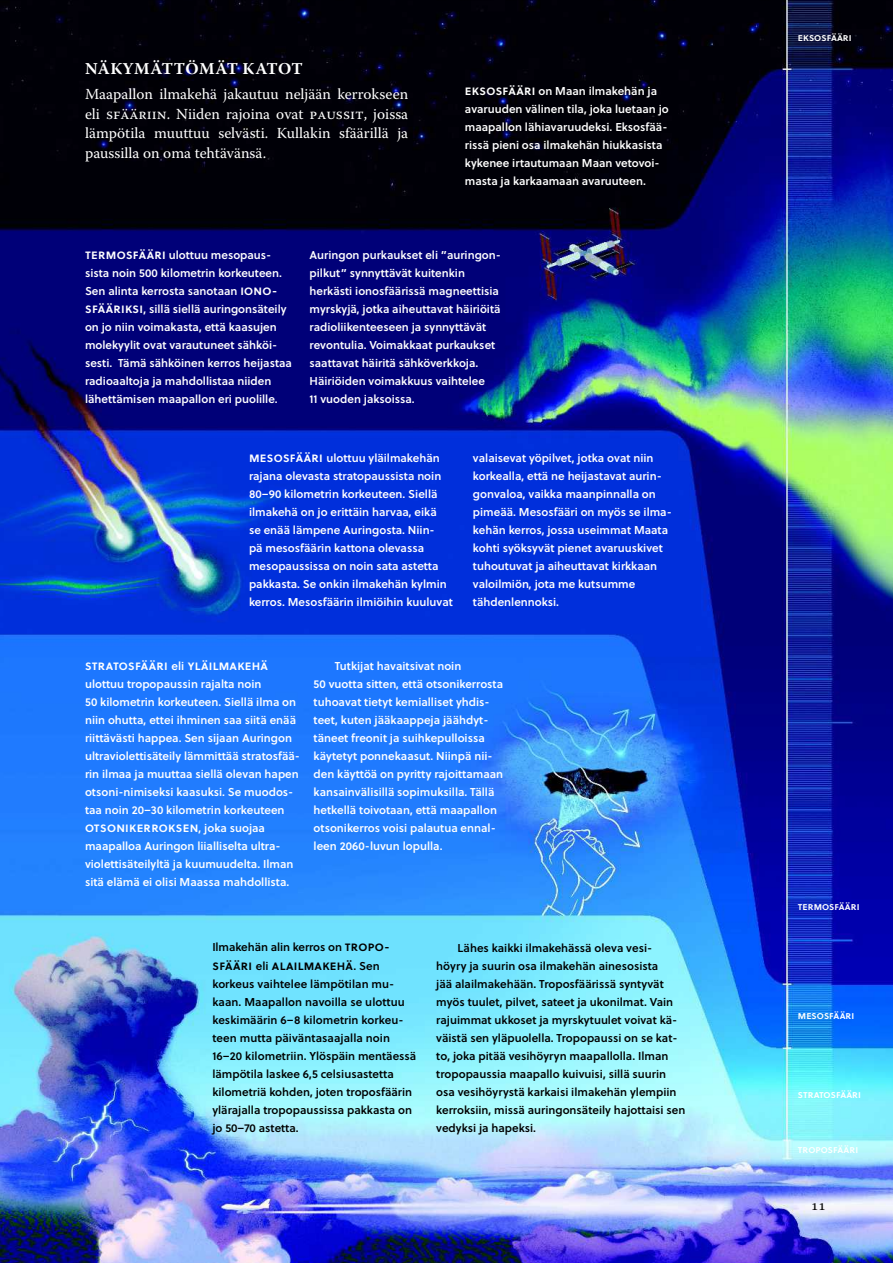
<style>
.page{position:relative;width:893px;height:1263px;background:#fff}
.page>*{position:absolute;margin:0;border:0;box-sizing:border-box;transform-origin:0 0}
.t1{font:700 16.5px "Warnock Pro";letter-spacing:.02em;color:#fff}
.t2{font:15.3px/19.8px "Warnock Pro";color:#fff;text-align:justify}
.t3{font:15px "Warnock Pro";color:#000}
.t4{font:12.75px "Soleil Sb";letter-spacing:.02em;color:#fff}
.t5{font:12.75px "Soleil Sb";letter-spacing:.02em;color:#000}
.t6{font:11.4px/18px "Soleil Sb";color:#fff}
.t7{font:11.4px/18px "Soleil Sb";color:#000}
.t8{font:10.05px "Soleil Sb";color:#fff}
.s1{font-size:12.75px}
.s2{font-size:11.4px}
</style>
<div class="page">
<img style="left:0;top:0;width:893px;height:1263px">
<h1 class="t1" style="left:85px;top:59px;width:219px">NÄKYMÄTTÖMÄT KATOT</h1>
<h2 class="t2" style="left:85px;top:84px;width:325px">Maapallon ilmakehä jakautuu neljään kerrokseen eli sfääriin. Niiden rajoina ovat paussit, joissa lämpötila muuttuu selvästi. Kullakin sfäärillä ja paussilla on oma tehtävänsä.</h2>
<p class="t6" style="left:465px;top:82px;width:205px"><span class="s1">eksosfääri</span> on Maan ilmakehän ja avaruuden välinen tila, joka luetaan jo maapallon lähiavaruudeksi. Eksosfää&shy;rissä pieni osa ilmakehän hiukkasista kykenee irtautumaan Maan vetovoi&shy;masta ja karkaamaan avaruuteen.</p>
<p class="t6" style="left:85px;top:245px;width:208px"><span class="s1">termosfääri</span> ulottuu mesopaus&shy;sista noin 500 kilometrin korkeuteen.<br>Sen alinta kerrosta sanotaan <span class="s1">iono&shy;sfääriksi</span>, sillä siellä auringonsäteily on jo niin voimakasta, että kaasujen molekyylit ovat varautuneet sähköi&shy;sesti. Tämä sähköinen kerros heijastaa radioaaltoja ja mahdollistaa niiden lähettämisen maapallon eri puolille.</p>
<p class="t6" style="left:310px;top:245px;width:193px">Auringon purkaukset eli ”auringon&shy;pilkut” synnyttävät kuitenkin herkästi ionosfäärissä magneettisia myrskyjä, jotka aiheuttavat häiriöitä radioliikenteeseen ja synnyttävät revontulia. Voimakkaat purkaukset saattavat häiritä sähköverkkoja.<br>Häiriöiden voimakkuus vaihtelee<br>11 vuoden jaksoissa.</p>
<p class="t6" style="left:249px;top:448px;width:205px"><span class="s1">mesosfääri</span> ulottuu yläilmakehän rajana olevasta stratopaussista noin 80–90 kilometrin korkeuteen. Siellä ilmakehä on jo erittäin harvaa, eikä<br>se enää lämpene Auringosta. Niin-<br>pä mesosfäärin kattona olevassa mesopaussissa on noin sata astetta pakkasta. Se onkin ilmakehän kylmin kerros. Mesosfäärin ilmiöihin kuuluvat</p>
<p class="t6" style="left:473px;top:449px;width:200px">valaisevat yöpilvet, jotka ovat niin korkealla, että ne heijastavat aurin&shy;gonvaloa, vaikka maanpinnalla on pimeää. Mesosfääri on myös se ilma&shy;kehän kerros, jossa useimmat Maata kohti syöksyvät pienet avaruuskivet tuhoutuvat ja aiheuttavat kirkkaan valoilmiön, jota me kutsumme tähdenlennoksi.</p>
<p class="t4" style="left:85px;top:656px;width:185px">stratosfääri <span class="s2">eli</span> yläilmakehä</p>
<p class="t6" style="left:85px;top:674px;width:217px">ulottuu tropopaussin rajalta noin<br>50 kilometrin korkeuteen. Siellä ilma on niin ohutta, ettei ihminen saa siitä enää riittävästi happea. Sen sijaan Auringon ultraviolettisäteily lämmittää stratosfää&shy;rin ilmaa ja muuttaa siellä olevan hapen otsoni-nimiseksi kaasuksi. Se muodos&shy;taa noin 20–30 kilometrin korkeuteen</p>
<p class="t4" style="left:85px;top:818px;width:182px">otsonikerroksen<span class="s2">, joka suojaa</span></p>
<p class="t6" style="left:85px;top:836px;width:210px">maapalloa Auringon liialliselta ultra&shy;violettisäteilyltä ja kuumuudelta. Ilman sitä elämä ei olisi Maassa mahdollista.</p>
<p class="t6" style="left:314px;top:656px;width:191px;text-indent:21px">Tutkijat havaitsivat noin<br>50 vuotta sitten, että otsonikerrosta tuhoavat tietyt kemialliset yhdis&shy;teet, kuten jääkaappeja jäähdyt&shy;täneet freonit ja suihkepulloissa käytetyt ponnekaasut. Niinpä nii&shy;den käyttöä on pyritty rajoittamaan kansainvälisillä sopimuksilla. Tällä hetkellä toivotaan, että maapallon otsonikerros voisi palautua ennal&shy;leen 2060-luvun lopulla.</p>
<p class="t7" style="left:212px;top:938px;width:179px">Ilmakehän alin kerros on <span class="s1">tropo-</span></p>
<p class="t5" style="left:212px;top:955px;width:169px">sfääri <span class="s2">eli</span> alailmakehä<span class="s2">. Sen</span></p>
<p class="t7" style="left:212px;top:974px;width:205px">korkeus vaihtelee lämpötilan mu&shy;kaan. Maapallon navoilla se ulottuu keskimäärin 6–8 kilometrin korkeu&shy;teen mutta päiväntasaajalla noin 16–20 kilometriin. Ylöspäin mentäessä lämpötila laskee 6,5 celsiusastetta kilometriä kohden, joten troposfäärin ylärajalla tropopaussissa pakkasta on jo 50–70 astetta.</p>
<p class="t7" style="left:436px;top:938px;width:251px;text-indent:21px">Lähes kaikki ilmakehässä oleva vesi-<br>höyry ja suurin osa ilmakehän ainesosista<br>jää alailmakehään. Troposfäärissä syntyvät myös tuulet, pilvet, sateet ja ukonilmat. Vain rajuimmat ukkoset ja myrskytuulet voivat kä&shy;väistä sen yläpuolella. Tropopaussi on se kat&shy;to, joka pitää vesihöyryn maapallolla. Ilman tropopaussia maapallo kuivuisi, sillä suurin osa vesihöyrystä karkaisi ilmakehän ylempiin kerroksiin, missä auringonsäteily hajottaisi sen vedyksi ja hapeksi.</p>
<p class="t8" style="left:798px;top:29px;width:55px">eksosfääri</p>
<p class="t8" style="left:798px;top:899px;width:63px">termosfääri</p>
<p class="t8" style="left:798px;top:1008px;width:58px">mesosfääri</p>
<p class="t8" style="left:798px;top:1086px;width:65px">stratosfääri</p>
<p class="t8" style="left:798px;top:1142px;width:62px">troposfääri</p>
<h3 class="t3" style="left:811px;top:1196px;width:16px">11</h3>
</div>
